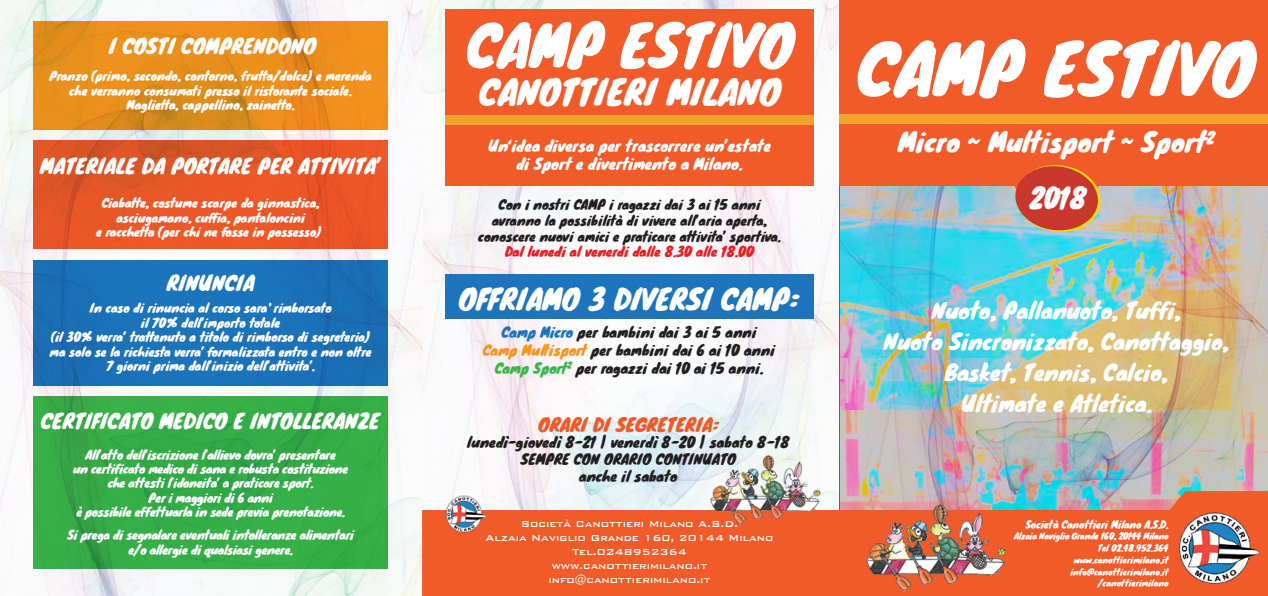
<style>
.page{position:relative;width:1268px;height:596px;background:#fff}
.page>*{position:absolute;margin:0;border:0;box-sizing:border-box;transform-origin:0 0}
.t1{font:68px "Knewave";color:#fff}
.t2{font:56px "Knewave";color:#fff}
.t3{font:33.8px "Knewave";color:#fff}
.t4{font:28px "Knewave";color:#fff}
.t5{font:26px/56.1px "Knewave";color:#fff;text-align:center}
.t6{font:21.6px/30.9px "Knewave";color:#fff;text-align:center}
.t7{font:20px "Knewave";color:#fff}
.t8{font:18px "Knewave";color:#f15a29}
.t9{font:15px/18px "Knewave";color:#fff;text-align:center}
.t10{font:14px/18px "Knewave";color:#231f20;text-align:center}
.t11{font:13px/15.6px "Knewave";color:#231f20;text-align:center}
.t12{font:13px "Knewave";color:#ed1d24}
.t13{font:12px/14.4px "Knewave";color:#fff;text-align:center}
.t14{font:12px/14.4px "Knewave";letter-spacing:-.025em;color:#fff;text-align:center}
.t15{font:500 11.7px/14px "Bank Gothic";color:#fff;text-align:center}
.t16{font:10.2px "Knewave";letter-spacing:-.01em;color:#fff}
.t17{font:8.6px/11.8px "Knewave";color:#fff;text-align:right}
.s1{color:#1c75bc}
.s2{color:#f7941e}
.s3{color:#39b54a}
</style>
<div class="page">
<img style="left:0;top:0;width:423px;height:595px">
<img style="left:423px;top:0;width:415px;height:491px">
<img style="left:840px;top:186px;width:427px;height:305px">
<svg style="left:33px;top:21px;width:355px;height:108px;background:#e78c1b"></svg>
<div style="left:839px;top:0;width:428px;height:186px;background:#f15a29"></div>
<div style="left:445px;top:9px;width:368px;height:177px;background:#f15a29"></div>
<div style="left:445px;top:115px;width:368px;height:10px;background:#f4a32d"></div>
<div style="left:839px;top:114px;width:428px;height:10px;background:#f4a32d"></div>
<svg style="left:33px;top:140px;width:355px;height:108px;background:#e55526"></svg>
<div style="left:33px;top:260px;width:355px;height:125px;background:#1c75bc"></div>
<svg style="left:33px;top:396px;width:355px;height:172px;background:#34ab46"></svg>
<div style="left:445px;top:274px;width:368px;height:45px;background:#1c75bc"></div>
<svg style="left:1013px;top:165px;width:88px;height:68px;background:#cb5741"></svg>
<svg style="left:422px;top:491px;width:845px;height:104px;background:#ea6d45"></svg>
<img style="left:1161px;top:510px;width:106px;height:77px">
<img style="left:863px;top:499px;width:144px;height:92px">
<img style="left:437px;top:495px;width:53px;height:39px">
<img style="left:707px;top:455px;width:114px;height:69px">
<h3 class="t7" style="left:109px;top:30px;width:209px">I COSTI COMPRENDONO</h3>
<p class="t13" style="left:50px;top:68px;width:323px">Pranzo (primo, secondo, contorno, frutta/dolce) e merenda che verranno consumati presso il ristorante sociale.<br>Maglietta, cappellino, zainetto.</p>
<h3 class="t7" style="left:40px;top:150px;width:342px">MATERIALE DA PORTARE PER ATTIVITA’</h3>
<p class="t13" style="left:96px;top:195px;width:227px">Ciabatte, costume scarpe da ginnastica, asciugamano, cuffia, pantaloncini<br>e racchetta (per chi ne fosse in possesso)</p>
<h3 class="t7" style="left:167px;top:267px;width:89px">RINUNCIA</h3>
<p class="t13" style="left:50px;top:300px;width:323px">In caso di rinuncia al corso sara' rimborsato<br>il 70% dell’importo totale<br>(il 30% verra’ trattenuto a titolo di rimborso di segreteria) ma solo se la richiesta verra’ formalizzata entro e non oltre 7 giorni prima dall’inizio dell’attivita’.</p>
<h3 class="t7" style="left:41px;top:404px;width:340px">CERTIFICATO MEDICO E INTOLLERANZE</h3>
<p class="t14" style="left:73px;top:446px;width:276px">All’atto dell’iscrizione l’allievo dovra’ presentare<br>un certificato medico di sana e robusta costituzione che attesti l’idoneita’ a praticare sport.<br>Per i maggiori di 6 anni<br>è possibile effettuarla in sede previa prenotazione.</p>
<p class="t14" style="left:67px;top:527px;width:288px">Si prega di segnalare eventuali intolleranze alimentari e/o allergie di qualsiasi genere.</p>
<h2 class="t2" style="left:466px;top:1px;width:329px">CAMP ESTIVO</h2>
<h3 class="t3" style="left:479px;top:65px;width:303px">CANOTTIERI MILANO</h3>
<p class="t9" style="left:488px;top:136px;width:284px">Un‘idea diversa per trascorrere un’estate di Sport e divertimento a Milano.</p>
<p class="t11" style="left:478px;top:196px;width:304px">Con i nostri CAMP i ragazzi dai 3 ai 15 anni avranno la possibilità di vivere all’aria aperta, conoscere nuovi amici e praticare attivita’ sportiva.</p>
<p class="t12" style="left:505px;top:241px;width:250px">Dal lunedi al venerdi dalle 8.30 alle 18.00</p>
<h3 class="t4" style="left:458px;top:276px;width:341px">OFFRIAMO 3 DIVERSI CAMP:</h3>
<p class="t10" style="left:483px;top:322px;width:293px"><span class="s1">Camp Micro</span> per bambini dai 3 ai 5 anni<br><span class="s2">Camp Multisport</span> per bambini dai 6 ai 10 anni<br><span class="s3">Camp Sport</span><sup>2</sup> per ragazzi dai 10 ai 15 anni.</p>
<h3 class="t8" style="left:538px;top:409px;width:182px">ORARI DI SEGRETERIA:</h3>
<p class="t10" style="left:467px;top:433px;width:324px;line-height:16.8px">lunedì-giovedì 8-21 | venerdì 8-20 | sabato 8-18<br>SEMPRE CON ORARIO CONTINUATO<br>anche il sabato</p>
<p class="t15" style="left:485px;top:515px;width:289px">Società Canottieri Milano A.S.D.<br>Alzaia Naviglio Grande 160, 20144 Milano<br>Tel.0248952364<br>www.canottierimilano.it info@canottierimilano.it</p>
<h1 class="t1" style="left:856px;top:15px;width:399px">CAMP ESTIVO</h1>
<h3 class="t5" style="left:898px;top:113px;width:318px">Micro ~ Multisport ~ Sport<sup>2<br></sup>2018</h3>
<h3 class="t6" style="left:883px;top:294px;width:346px">Nuoto, Pallanuoto, Tuffi,<br>Nuoto Sincronizzato, Canottaggio,<br>Basket, Tennis, Calcio,<br>Ultimate e Atletica.</h3>
<p class="t16" style="left:1025px;top:515px;width:145px">Società Canottieri Milano A.S.D.</p>
<p class="t17" style="left:1013px;top:529px;width:156px">Alzaia Naviglio Grande 160, 20144 Milano<br>Tel 02.48.952.364 www.canottierimilano.it info@canottierimilano.it /canottierimilano</p>
</div>
